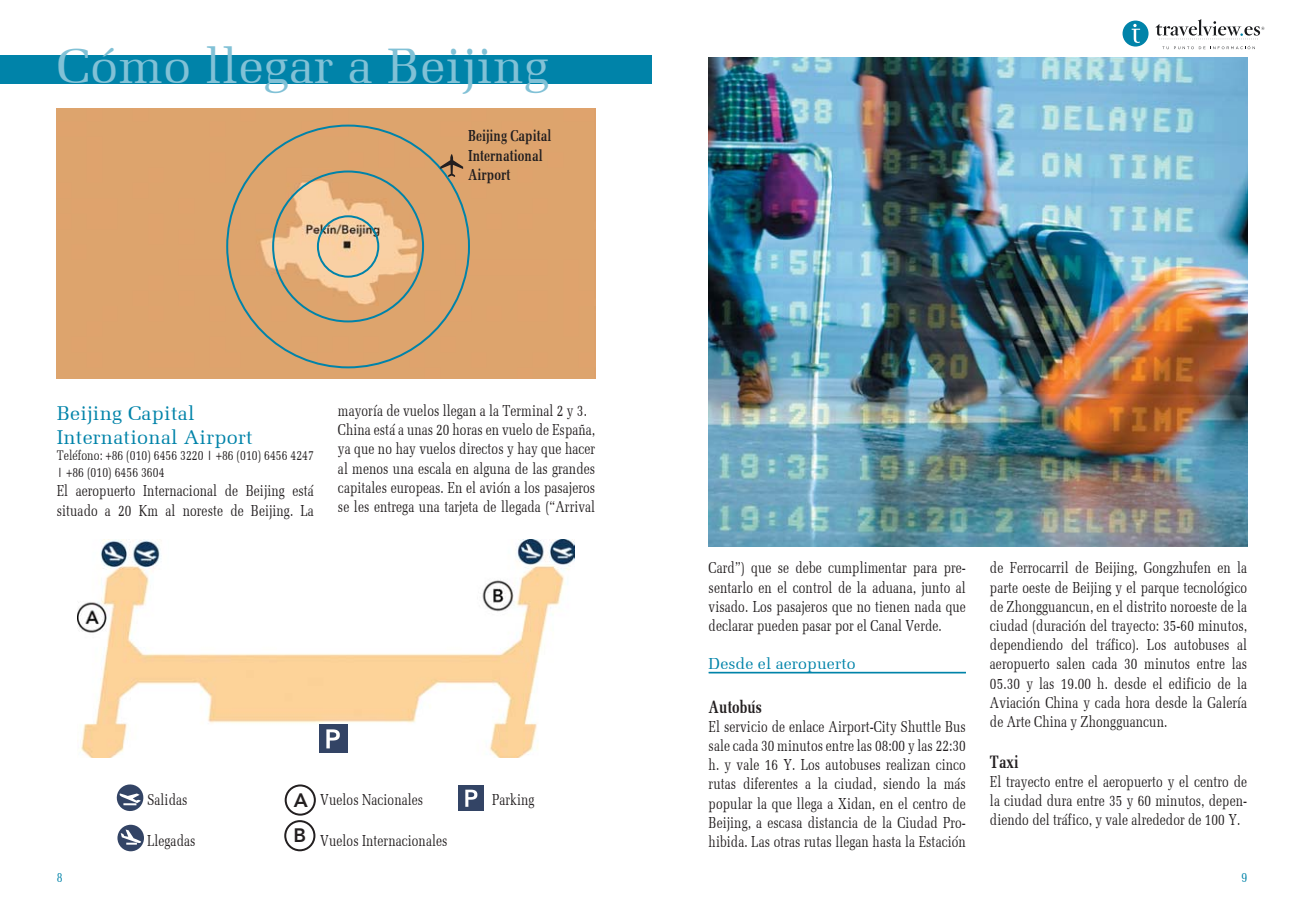
<style>
.page{position:relative;width:1304px;height:908px;background:#fff}
.page>*{position:absolute;margin:0;border:0;box-sizing:border-box;transform-origin:0 0}
.t1{font:50px "Memoir";color:#81c1d6}
.t2{font:20px/24px "Memoir";letter-spacing:.005em;color:#0083a9}
.t3{font:800 19.4px/35.6px "Avenir LT";color:#231f20}
.t4{font:700 18px "Memoir Condensed";color:#231f20}
.t5{font:16px/19.2px "Memoir Condensed";color:#231f20;text-align:justify}
.t6{font:700 16px/19.2px "Memoir Condensed";color:#231f20}
.t7{font:16px "Memoir";color:#0083a9}
.t8{font:14px/16.8px "Memoir Condensed";color:#231f20}
.t9{font:14px "Memoir Condensed";color:#0083a9}
</style>
<div class="page">
<div style="left:1123px;top:21px;width:26px;height:26px;background:#0083a9;border-radius:50%"></div>
<svg style="left:1162px;top:46px;width:93px;height:3px"></svg>
<svg style="left:1132px;top:24px;width:8px;height:19px"></svg>
<svg style="left:1155px;top:19px;width:109px;height:21px"></svg>
<div style="left:0;top:55px;width:652px;height:28px;background:#0083a9"></div>
<hr style="left:709px;top:672px;width:257px;height:1px;background:#0083a9">
<hr style="left:709px;top:673px;width:257px;height:1px;background:#0083a9">
<svg style="left:225px;top:124px;width:246px;height:245px;background:#d7a877"></svg>
<svg style="left:440px;top:154px;width:23px;height:23px"></svg>
<img style="left:78px;top:540px;width:496px;height:218px">
<svg style="left:116px;top:784px;width:28px;height:27px"></svg>
<div style="left:117px;top:825px;width:27px;height:26px;background:#334465;border-radius:50%"></div>
<svg style="left:121px;top:829px;width:21px;height:16px"></svg>
<div style="left:285px;top:784px;width:31px;height:32px;border:2px solid #231f20;border-radius:50%"></div>
<div style="left:319px;top:724px;width:29px;height:29px;background:#334465"></div>
<svg style="left:326px;top:729px;width:14px;height:19px"></svg>
<div style="left:458px;top:785px;width:26px;height:26px;background:#334465"></div>
<svg style="left:465px;top:790px;width:12px;height:17px"></svg>
<div style="left:284px;top:820px;width:31px;height:31px;border:2px solid #231f20;border-radius:50%"></div>
<img style="left:709px;top:58px;width:538px;height:488px">
<h1 class="t1" style="left:57px;top:38px;width:494px">Cómo llegar a Beijing</h1>
<p class="t6" style="left:468px;top:127px;width:85px">Beijing Capital<br>International<br>Airport</p>
<p class="t2" style="left:57px;top:401px;width:198px">Beijing Capital<br>International Airport</p>
<p class="t8" style="left:57px;top:447px;width:259px">Teléfono: +86 (010) 6456 3220 | +86 (010) 6456 4247 | +86 (010) 6456 3604</p>
<p class="t5" style="left:57px;top:482px;width:259px">El aeropuerto Internacional de Beijing está situado a 20 Km al noreste de Beijing. La</p>
<p class="t5" style="left:338px;top:401px;width:259px;text-align:left">mayoría de vuelos llegan a la Terminal 2 y 3.<br>China está a unas 20 horas en vuelo de España, ya que no hay vuelos directos y hay que hacer al menos una escala en alguna de las grandes capitales europeas. En el avión a los pasajeros se les entrega una tarjeta de llegada (“Arrival</p>
<p class="t5" style="left:147px;top:790px;width:42px">Salidas</p>
<p class="t5" style="left:147px;top:832px;width:50px">Llegadas</p>
<p class="t3" style="left:294px;top:784px;width:16px">A<br>B</p>
<p class="t5" style="left:320px;top:790px;width:105px">Vuelos Nacionales</p>
<p class="t5" style="left:320px;top:832px;width:129px">Vuelos Internacionales</p>
<p class="t5" style="left:492px;top:790px;width:44px">Parking</p>
<p class="t5" style="left:709px;top:559px;width:259px">Card”) que se debe cumplimentar para pre&shy;sentarlo en el control de la aduana, junto al visado. Los pasajeros que no tienen nada que declarar pueden pasar por el Canal Verde.</p>
<p class="t7" style="left:709px;top:655px;width:149px">Desde el aeropuerto</p>
<p class="t4" style="left:709px;top:696px;width:55px">Autobús</p>
<p class="t5" style="left:709px;top:717px;width:259px">El servicio de enlace Airport-City Shuttle Bus sale cada 30 minutos entre las 08:00 y las 22:30 h. y vale 16 Y. Los autobuses realizan cinco rutas diferentes a la ciudad, siendo la más popular la que llega a Xidan, en el centro de Beijing, a escasa distancia de la Ciudad Pro&shy;hibida. Las otras rutas llegan hasta la Estación</p>
<p class="t5" style="left:990px;top:559px;width:259px">de Ferrocarril de Beijing, Gongzhufen en la parte oeste de Beijing y el parque tecnológico de Zhongguancun, en el distrito noroeste de la ciudad (duración del trayecto: 35-60 minutos, dependiendo del tráfico). Los autobuses al aeropuerto salen cada 30 minutos entre las 05.30 y las 19.00 h. desde el edificio de la Aviación China y cada hora desde la Galería de Arte China y Zhongguancun.</p>
<p class="t4" style="left:990px;top:751px;width:30px">Taxi</p>
<p class="t5" style="left:990px;top:772px;width:259px">El trayecto entre el aeropuerto y el centro de la ciudad dura entre 35 y 60 minutos, depen&shy;diendo del tráfico, y vale alrededor de 100 Y.</p>
<p class="t9" style="left:57px;top:869px;width:7px">8</p>
<p class="t9" style="left:1241px;top:869px;width:7px">9</p>
</div>
